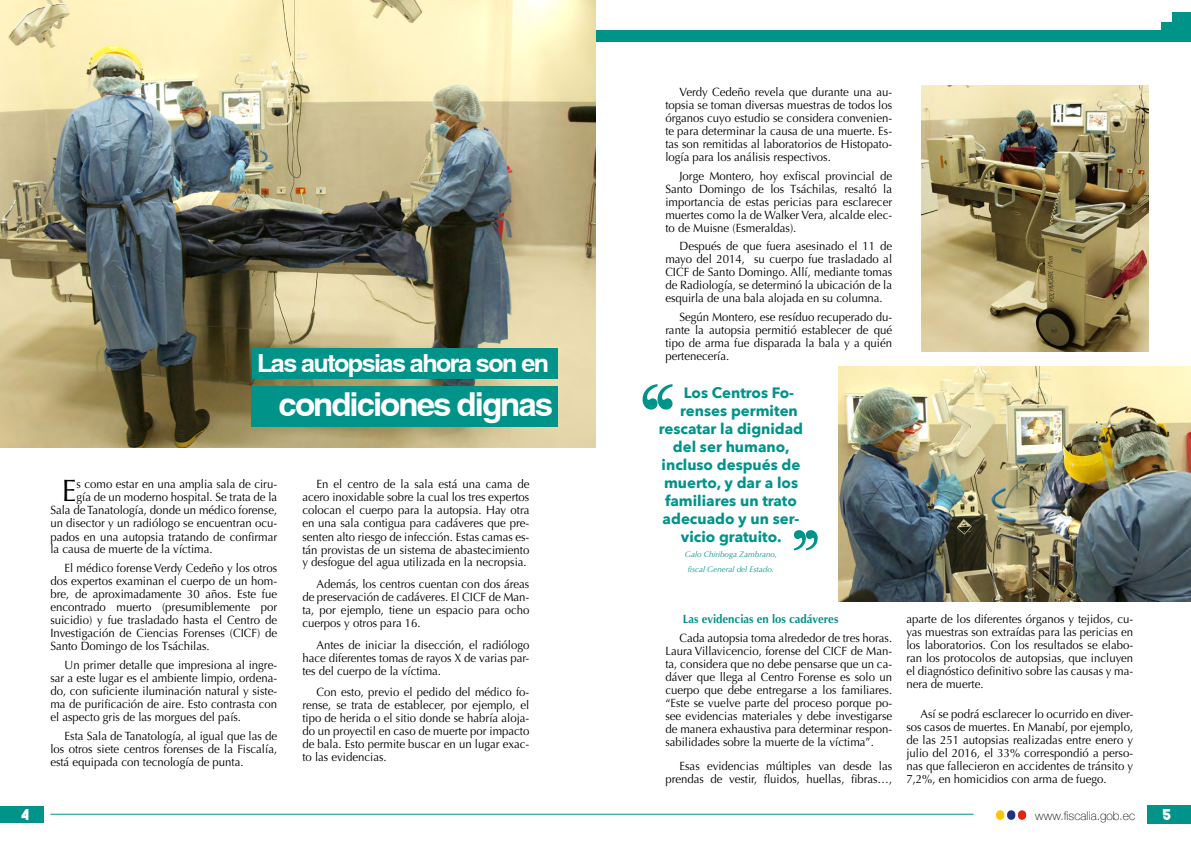
<style>
.page{position:relative;width:1191px;height:842px;background:#fff}
.page>*{position:absolute;margin:0;border:0;box-sizing:border-box;transform-origin:0 0}
.t1{font:700 33px "Swansea";letter-spacing:-.06em;color:#fff}
.t2{font:31px "Optima";color:#000;scale:.95 1}
.t3{font:700 25px "Swansea";letter-spacing:-.06em;color:#fff}
.t4{font:700 15px "Avenir Next";color:#00938a}
.t5{font:15px "The Bold Font";color:#fff}
.t6{font:12px/13px "Optima";color:#000;text-align:justify;scale:.95 1}
.t7{font:700 12px "Optima";color:#00938a;scale:.95 1}
.t8{font:100 12px "Helvetica Neue";color:#000}
.t9{font:italic 8px/15.3px "Optima";color:#00938a;text-align:center}
</style>
<div class="page">
<svg style="left:996px;top:812px;width:8px;height:8px"></svg>
<div style="left:1007px;top:812px;width:8px;height:8px;background:#21307f;border-radius:50%"></div>
<svg style="left:1018px;top:812px;width:8px;height:8px"></svg>
<div style="left:1161px;top:12px;width:30px;height:29px;background:#00938a"></div>
<div style="left:1161px;top:11px;width:11px;height:11px;background:#fff"></div>
<div style="left:596px;top:30px;width:568px;height:11px;background:#00938a"></div>
<div style="left:0;top:807px;width:43px;height:16px;background:#00938a"></div>
<hr style="left:50px;top:814px;width:923px;height:1px;background:#00938a">
<div style="left:1147px;top:806px;width:44px;height:18px;background:#00938a"></div>
<div style="left:996px;top:810px;width:8px;height:8px;background:#fdc600;border-radius:50%"></div>
<div style="left:1007px;top:810px;width:8px;height:8px;background:#21307f;border-radius:50%"></div>
<div style="left:1018px;top:810px;width:8px;height:8px;background:#e42212;border-radius:50%"></div>
<img style="left:0;top:0;width:596px;height:447px">
<img style="left:838px;top:366px;width:353px;height:235px">
<img style="left:921px;top:85px;width:227px;height:266px">
<div style="left:252px;top:348px;width:306px;height:31px;background:#00938a"></div>
<div style="left:251px;top:387px;width:307px;height:40px;background:#00938a"></div>
<svg style="left:642px;top:384px;width:30px;height:26px"></svg>
<svg style="left:794px;top:530px;width:23px;height:20px"></svg>
<p class="t6" style="left:665px;top:86px;width:240px;text-indent:14px">Verdy Cedeño revela que durante una au&shy;topsia se toman diversas muestras de todos los órganos cuyo estudio se considera convenien&shy;te para determinar la causa de una muerte. Es&shy;tas son remitidas al laboratorios de Histopato&shy;logía para los análisis respectivos.</p>
<p class="t6" style="left:665px;top:169px;width:240px;text-indent:14px">Jorge Montero, hoy exfiscal provincial de Santo Domingo de los Tsáchilas, resaltó la importancia de estas pericias para esclarecer muertes como la de Walker Vera, alcalde elec&shy;to de Muisne (Esmeraldas).</p>
<p class="t6" style="left:665px;top:240px;width:240px;text-indent:14px">Después de que fuera asesinado el 11 de mayo del 2014, su cuerpo fue trasladado al CICF de Santo Domingo. Allí, mediante tomas de Radiología, se determinó la ubicación de la esquirla de una bala alojada en su columna.</p>
<p class="t6" style="left:665px;top:311px;width:240px;text-indent:14px">Según Montero, ese resíduo recuperado du&shy;rante la autopsia permitió establecer de qué tipo de arma fue disparada la bala y a quién pertenecería.</p>
<h3 class="t3" style="left:257px;top:348px;width:293px">Las autopsias ahora son en</h3>
<h1 class="t1" style="left:278px;top:384px;width:276px">condiciones dignas</h1>
<p class="t4" style="left:684px;top:379px;width:112px">Los Centros Fo-</p>
<p class="t4" style="left:680px;top:397px;width:119px">renses permiten</p>
<p class="t4" style="left:659px;top:415px;width:146px">rescatar la dignidad</p>
<p class="t4" style="left:673px;top:433px;width:118px">del ser humano,</p>
<p class="t4" style="left:661px;top:451px;width:140px">incluso después de</p>
<p class="t4" style="left:664px;top:469px;width:136px">muerto, y dar a los</p>
<p class="t4" style="left:665px;top:487px;width:133px">familiares un trato</p>
<p class="t4" style="left:662px;top:505px;width:138px">adecuado y un ser-</p>
<p class="t4" style="left:681px;top:523px;width:102px">vicio gratuito.</p>
<p class="t9" style="left:685px;top:547px;width:94px">Galo Chiriboga Zambrano, fiscal General del Estado.</p>
<p class="t6" style="left:302px;top:478px;width:240px;text-indent:14px">En el centro de la sala está una cama de acero inoxidable sobre la cual los tres expertos colocan el cuerpo para la autopsia. Hay otra en una sala contigua para cadáveres que pre&shy;senten alto riesgo de infección. Estas camas es&shy;tán provistas de un sistema de abastecimiento y desfogue del agua utilizada en la necropsia.</p>
<p class="t6" style="left:302px;top:578px;width:240px;text-indent:14px">Además, los centros cuentan con dos áreas de preservación de cadáveres. El CICF de Man&shy;ta, por ejemplo, tiene un espacio para ocho cuerpos y otros para 16.</p>
<p class="t6" style="left:302px;top:638px;width:240px;text-indent:14px">Antes de iniciar la disección, el radiólogo hace diferentes tomas de rayos X de varias par&shy;tes del cuerpo de la víctima.</p>
<p class="t6" style="left:302px;top:686px;width:240px;text-indent:14px">Con esto, previo el pedido del médico fo&shy;rense, se trata de establecer, por ejemplo, el tipo de herida o el sitio donde se habría aloja&shy;do un proyectil en caso de muerte por impacto de bala. Esto permite buscar en un lugar exac&shy;to las evidencias.</p>
<h2 class="t2" style="left:62px;top:473px;width:17px">E</h2>
<p class="t6" style="left:77px;top:478px;width:213px">s como estar en una amplia sala de ciru-</p>
<p class="t6" style="left:77px;top:491px;width:213px">gía de un moderno hospital. Se trata de la</p>
<p class="t6" style="left:50px;top:504px;width:240px">Sala de Tanatología, donde un médico forense,</p>
<p class="t6" style="left:50px;top:517px;width:240px">un disector y un radiólogo se encuentran ocu-</p>
<p class="t6" style="left:50px;top:530px;width:240px">pados en una autopsia tratando de confirmar</p>
<p class="t6" style="left:50px;top:543px;width:172px">la causa de muerte de la víctima.</p>
<p class="t6" style="left:50px;top:562px;width:240px;text-indent:14px">El médico forense Verdy Cedeño y los otros dos expertos examinan el cuerpo de un hom&shy;bre, de aproximadamente 30 años. Este fue encontrado muerto (presumiblemente por suicidio) y fue trasladado hasta el Centro de Investigación de Ciencias Forenses (CICF) de Santo Domingo de los Tsáchilas.</p>
<p class="t6" style="left:50px;top:658px;width:240px;text-indent:14px">Un primer detalle que impresiona al ingre&shy;sar a este lugar es el ambiente limpio, ordena&shy;do, con suficiente iluminación natural y siste&shy;ma de purificación de aire. Esto contrasta con el aspecto gris de las morgues del país.</p>
<p class="t6" style="left:50px;top:729px;width:240px;text-indent:14px">Esta Sala de Tanatología, al igual que las de los otros siete centros forenses de la Fiscalía, está equipada con tecnología de punta.</p>
<p class="t7" style="left:682px;top:612px;width:165px">Las evidencias en los cadáveres</p>
<p class="t6" style="left:665px;top:631px;width:240px;text-indent:14px">Cada autopsia toma alrededor de tres horas.<br>Laura Villavicencio, forense del CICF de Man&shy;ta, considera que no debe pensarse que un ca&shy;dáver que llega al Centro Forense es solo un cuerpo que debe entregarse a los familiares. “Este se vuelve parte del proceso porque po&shy;see evidencias materiales y debe investigarse de manera exhaustiva para determinar respon&shy;sabilidades sobre la muerte de la víctima”.</p>
<p class="t6" style="left:665px;top:760px;width:240px;text-align:right">Esas evidencias múltiples van desde las prendas de vestir, fluidos, huellas, fibras…,</p>
<p class="t6" style="left:906px;top:613px;width:240px">aparte de los diferentes órganos y tejidos, cu&shy;yas muestras son extraídas para las pericias en los laboratorios. Con los resultados se elabo&shy;ran los protocolos de autopsias, que incluyen el diagnóstico definitivo sobre las causas y ma&shy;nera de muerte.</p>
<p class="t6" style="left:906px;top:708px;width:240px;text-indent:14px">Así se podrá esclarecer lo ocurrido en diver&shy;sos casos de muertes. En Manabí, por ejemplo, de las 251 autopsias realizadas entre enero y julio del 2016, el 33% correspondió a perso&shy;nas que fallecieron en accidentes de tránsito y 7,2%, en homicidios con arma de fuego.</p>
<p class="t5" style="left:21px;top:805px;width:10px">4</p>
<p class="t8" style="left:1035px;top:806px;width:102px">www.fiscalia.gob.ec</p>
<p class="t5" style="left:1162px;top:805px;width:10px">5</p>
</div>
